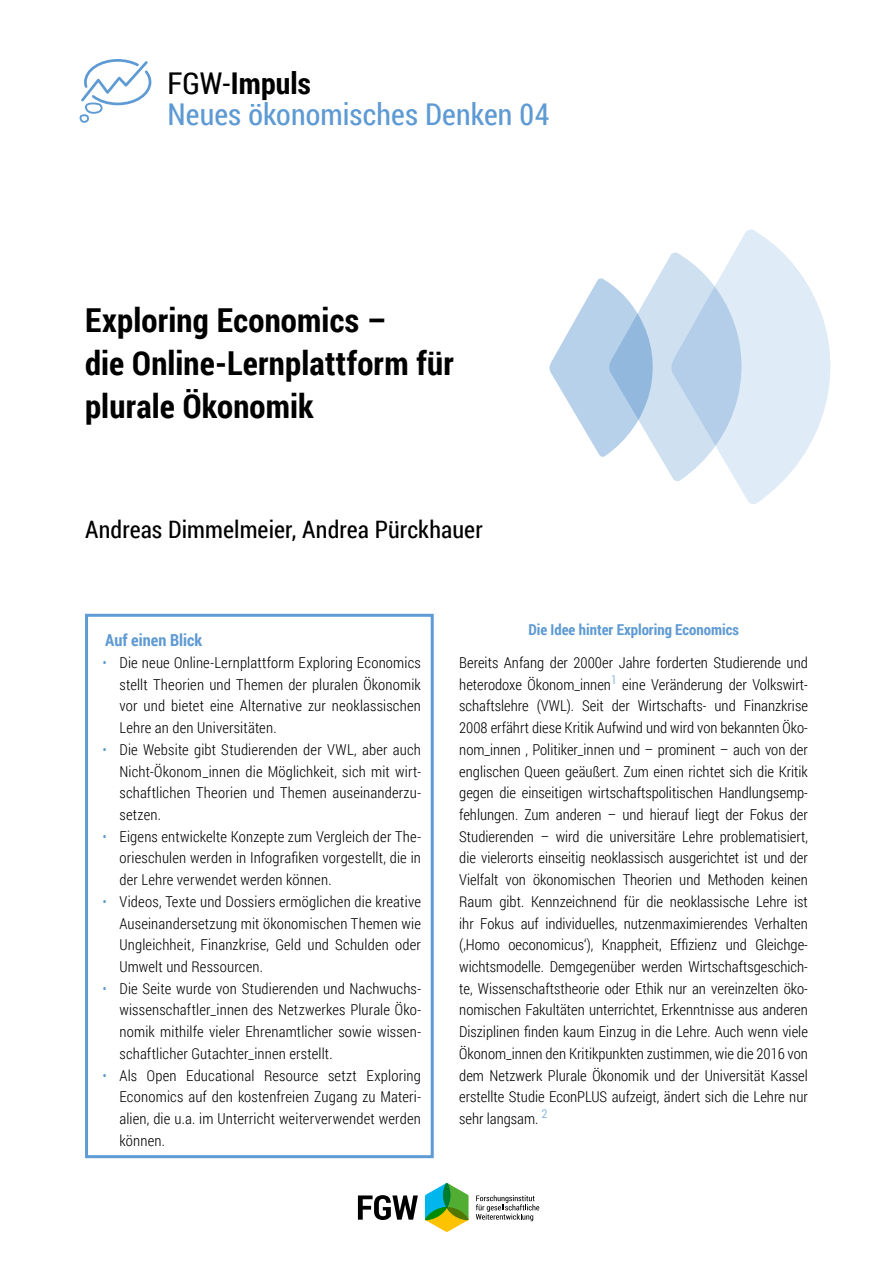
<style>
.page{position:relative;width:893px;height:1263px;background:#fff}
.page>*{position:absolute;margin:0;border:0;box-sizing:border-box;transform-origin:0 0}
.t1{font:700 33px/43.5px "Roboto Condensed";letter-spacing:.005em;color:#000}
.t2{font:30px/31.5px "Roboto Condensed";letter-spacing:.005em;color:#5e9ad3}
.t3{font:24px "Roboto Condensed";letter-spacing:.005em;color:#000}
.t4{font:700 16.5px "Roboto Condensed";color:#5e9ad3}
.t5{font:300 15px/21.8px "Roboto Condensed";letter-spacing:.01em;color:#000;text-align:justify}
.t6{font:700 15px "Roboto Condensed";color:#5e9ad3}
.s1{color:#000}
.s2{font-weight:700;color:#000}
.s3{color:#5e9ad3}
</style>
<div class="page">
<svg style="left:734px;top:229px;width:97px;height:275px;fill:#dfebf6"></svg>
<svg style="left:549px;top:252px;width:211px;height:230px"></svg>
<div style="left:85px;top:614px;width:349px;height:544px;border:3px solid #5e9ad3"></div>
<svg style="left:79px;top:59px;width:73px;height:64px"></svg>
<svg style="left:358px;top:1195px;width:60px;height:25px"></svg>
<svg style="left:476px;top:1195px;width:63px;height:26px"></svg>
<svg style="left:425px;top:1183px;width:44px;height:49px"></svg>
<h2 class="t2" style="left:168px;top:67px;width:383px"><span class="s1">FGW-</span><span class="s2">Impuls<br></span>Neues ökonomisches Denken 04</h2>
<h1 class="t1" style="left:85px;top:297px;width:371px">Exploring Economics –<br>die Online-Lernplattform für plurale Ökonomik</h1>
<h3 class="t3" style="left:85px;top:513px;width:399px">Andreas Dimmelmeier, Andrea Pürckhauer</h3>
<p class="t4" style="left:105px;top:629px;width:99px">Auf einen Blick</p>
<p class="t5" style="left:119px;top:651px;width:303px;text-indent:-17px"><span class="s3">•</span> Die neue Online-Lernplattform Exploring Economics stellt Theorien und Themen der pluralen Ökonomik vor und bietet eine Alternative zur neoklassischen Lehre an den Universitäten.</p>
<p class="t5" style="left:119px;top:738px;width:303px;text-indent:-17px"><span class="s3">•</span> Die Website gibt Studierenden der VWL, aber auch Nicht-Ökonom_innen die Möglichkeit, sich mit wirt&shy;schaftlichen Theorien und Themen auseinanderzu&shy;setzen.</p>
<p class="t5" style="left:119px;top:825px;width:303px;text-indent:-17px"><span class="s3">•</span> Eigens entwickelte Konzepte zum Vergleich der The&shy;orieschulen werden in Infografiken vorgestellt, die in der Lehre verwendet werden können.</p>
<p class="t5" style="left:119px;top:890px;width:303px;text-indent:-17px"><span class="s3">•</span> Videos, Texte und Dossiers ermöglichen die kreative Auseinandersetzung mit ökonomischen Themen wie Ungleichheit, Finanzkrise, Geld und Schulden oder Umwelt und Ressourcen.</p>
<p class="t5" style="left:119px;top:977px;width:303px;text-indent:-17px"><span class="s3">•</span> Die Seite wurde von Studierenden und Nachwuchs&shy;wissenschaftler_innen des Netzwerkes Plurale Öko&shy;nomik mithilfe vieler Ehrenamtlicher sowie wissen&shy;schaftlicher Gutachter_innen erstellt.</p>
<p class="t5" style="left:119px;top:1064px;width:303px;text-indent:-17px"><span class="s3">•</span> Als Open Educational Resource setzt Exploring Economics auf den kostenfreien Zugang zu Materi&shy;alien, die u.a. im Unterricht weiterverwendet werden können.</p>
<p class="t6" style="left:528px;top:620px;width:212px">Die Idee hinter Exploring Economics</p>
<p class="t5" style="left:459px;top:651px;width:350px">Bereits Anfang der 2000er Jahre forderten Studierende und heterodoxe Ökonom_innen<sup>1</sup> eine Veränderung der Volkswirt&shy;schaftslehre (VWL). Seit der Wirtschafts- und Finanzkrise 2008 erfährt diese Kritik Aufwind und wird von bekannten Öko&shy;nom_innen , Politiker_innen und – prominent – auch von der englischen Queen geäußert. Zum einen richtet sich die Kritik gegen die einseitigen wirtschaftspolitischen Handlungsemp&shy;fehlungen. Zum anderen – und hierauf liegt der Fokus der Studierenden – wird die universitäre Lehre problematisiert, die vielerorts einseitig neoklassisch ausgerichtet ist und der Vielfalt von ökonomischen Theorien und Methoden keinen Raum gibt. Kennzeichnend für die neoklassische Lehre ist ihr Fokus auf individuelles, nutzenmaximierendes Verhalten (‚Homo oeconomicus‘), Knappheit, Effizienz und Gleichge&shy;wichtsmodelle. Demgegenüber werden Wirtschaftsgeschich&shy;te, Wissenschaftstheorie oder Ethik nur an vereinzelten öko&shy;nomischen Fakultäten unterrichtet, Erkenntnisse aus anderen Disziplinen finden kaum Einzug in die Lehre. Auch wenn viele Ökonom_innen den Kritikpunkten zustimmen, wie die 2016 von dem Netzwerk Plurale Ökonomik und der Universität Kassel erstellte Studie EconPLUS aufzeigt, ändert sich die Lehre nur sehr langsam. <sup>2</sup></p>
</div>
